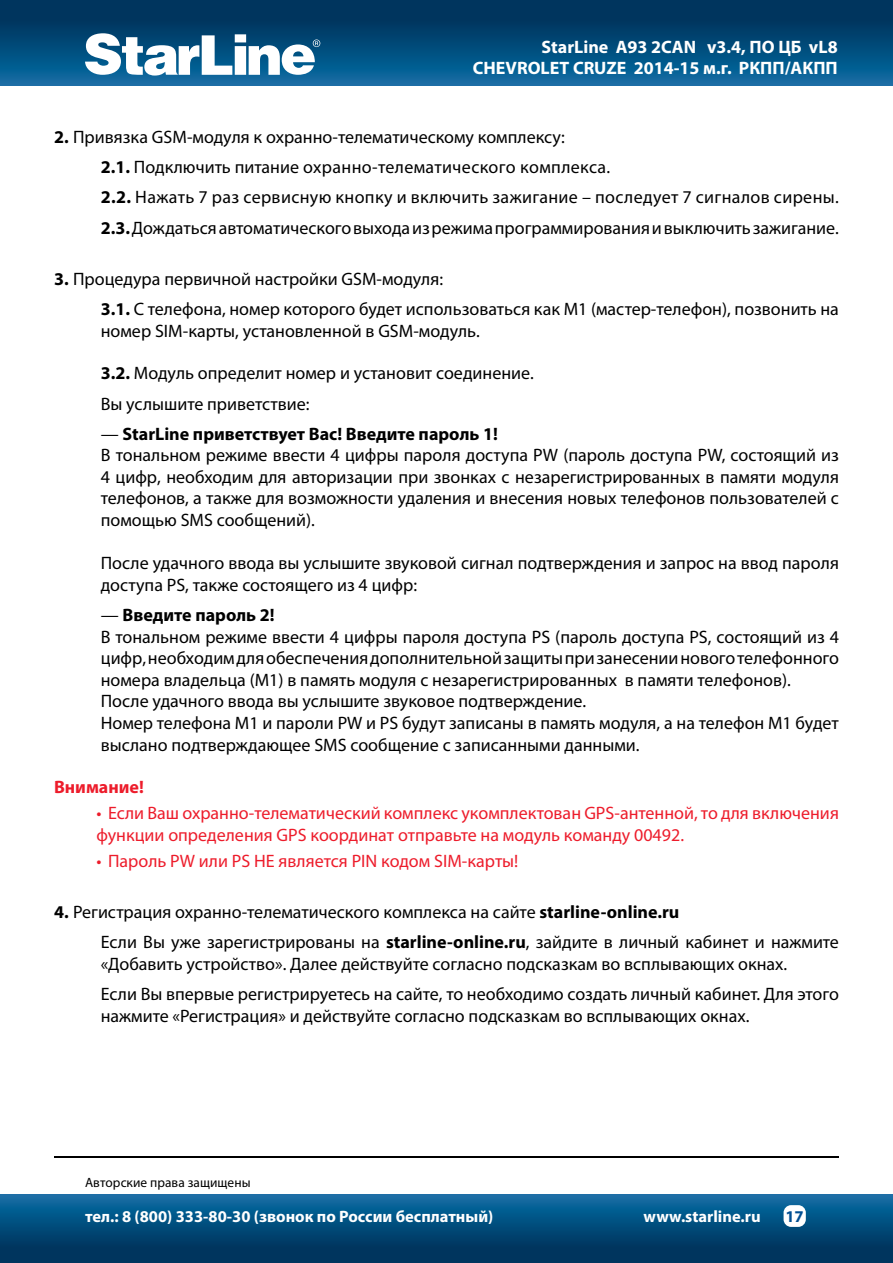
<style>
.page{position:relative;width:893px;height:1263px;background:#fff}
.page>*{position:absolute;margin:0;border:0;box-sizing:border-box;transform-origin:0 0}
.t1{font:18px/21.6px "Myriad Pro";color:#000}
.t2{font:18px/21.6px "Myriad Pro";color:#ed1c2b}
.t3{font:700 18px/21.6px "Myriad Pro";color:#fff;text-align:right}
.t4{font:700 18px "Myriad Pro";color:#ed1c2b}
.t5{font:700 16.5px "Myriad Pro";color:#fff}
.t6{font:700 16.5px "Myriad Pro";color:#004e92}
.t7{font:13.5px "Myriad Pro";color:#000}
.s1{font-weight:700}
</style>
<div class="page">
<hr style="left:54px;top:1157px;width:785px;height:1px;background:#000">
<svg style="left:0;top:1195px;width:893px;height:68px;background:#034b79"></svg>
<div style="left:783px;top:1205px;width:23px;height:22px;background:#fff;border-radius:8px"></div>
<div style="left:0;top:0;width:893px;height:85px;background:linear-gradient(to bottom,#002a50,#0a6aa1)"></div>
<svg style="left:85px;top:33px;width:235px;height:43px"></svg>
<p class="t3" style="left:473px;top:35px;width:366px">StarLine A93 2CAN v3.4, ПО ЦБ vL8<br>CHEVROLET CRUZE 2014-15 м.г. РКПП/АКПП</p>
<p class="t1" style="left:101px;top:122px;width:740px;line-height:30.2px;text-indent:-47px"><span class="s1">2.</span> Привязка GSM-модуля к охранно-телематическому комплексу:<br><span class="s1">2.1.</span> Подключить питание охранно-телематического комплекса.<br><span class="s1">2.2.</span> Нажать 7 раз сервисную кнопку и включить зажигание – последует 7 сигналов сирены.<br><span class="s1">2.3.</span> Дождаться автоматического выхода из режима программирования и выключить зажигание.</p>
<p class="t1" style="left:101px;top:263px;width:740px;line-height:30.2px;text-indent:-47px"><span class="s1">3.</span> Процедура первичной настройки GSM-модуля:<br><span class="s1">3.1.</span> С телефона, номер которого будет использоваться как M1 (мастер-телефон), позвонить на</p>
<p class="t1" style="left:101px;top:319px;width:381px">номер SIM-карты, установленной в GSM-модуль.</p>
<p class="t1" style="left:101px;top:358px;width:435px;line-height:30.2px"><span class="s1">3.2.</span> Модуль определит номер и установит соединение.<br>Вы услышите приветствие:</p>
<p class="t1" style="left:101px;top:422px;width:740px">— <span class="s1">StarLine приветствует Вас! Введите пароль 1!<br></span>В тональном режиме ввести 4 цифры пароля доступа PW (пароль доступа PW, состоящий из 4 цифр, необходим для авторизации при звонках с незарегистрированных в памяти модуля телефонов, а также для возможности удаления и внесения новых телефонов пользователей с помощью SMS сообщений).</p>
<p class="t1" style="left:101px;top:552px;width:740px">После удачного ввода вы услышите звуковой сигнал подтверждения и запрос на ввод пароля доступа PS, также состоящего из 4 цифр:</p>
<p class="t1" style="left:101px;top:604px;width:740px">— <span class="s1">Введите пароль 2!<br></span>В тональном режиме ввести 4 цифры пароля доступа PS (пароль доступа PS, состоящий из 4 цифр, необходим для обеспечения дополнительной защиты при занесении нового телефонного номера владельца (М1) в память модуля с незарегистрированных в памяти телефонов).<br>После удачного ввода вы услышите звуковое подтверждение.<br>Номер телефона M1 и пароли PW и PS будут записаны в память модуля, а на телефон M1 будет выслано подтверждающее SMS сообщение с записанными данными.</p>
<p class="t4" style="left:54px;top:776px;width:91px">Внимание!</p>
<p class="t2" style="left:97px;top:802px;width:744px">• Если Ваш охранно-телематический комплекс укомплектован GPS-антенной, то для включения функции определения GPS координат отправьте на модуль команду 00492.</p>
<p class="t2" style="left:97px;top:850px;width:423px">• Пароль PW или PS НЕ является PIN кодом SIM-карты!</p>
<p class="t1" style="left:101px;top:897px;width:740px;line-height:30.2px;text-indent:-47px"><span class="s1">4.</span> Регистрация охранно-телематического комплекса на сайте <span class="s1">starline-online.ru<br></span>Если Вы уже зарегистрированы на <span class="s1">starline-online.ru</span>, зайдите в личный кабинет и нажмите</p>
<p class="t1" style="left:101px;top:948px;width:740px;line-height:30.2px">«Добавить устройство». Далее действуйте согласно подсказкам во всплывающих окнах.<br>Если Вы впервые регистрируетесь на сайте, то необходимо создать личный кабинет. Для этого</p>
<p class="t1" style="left:101px;top:1004px;width:650px">нажмите «Регистрация» и действуйте согласно подсказкам во всплывающих окнах.</p>
<p class="t7" style="left:85px;top:1174px;width:167px">Авторские права защищены</p>
<p class="t5" style="left:85px;top:1206px;width:410px">тел.: 8 (800) 333-80-30 (звонок по России бесплатный)</p>
<p class="t5" style="left:644px;top:1206px;width:119px">www.starline.ru</p>
<p class="t6" style="left:785px;top:1205px;width:20px">17</p>
</div>
